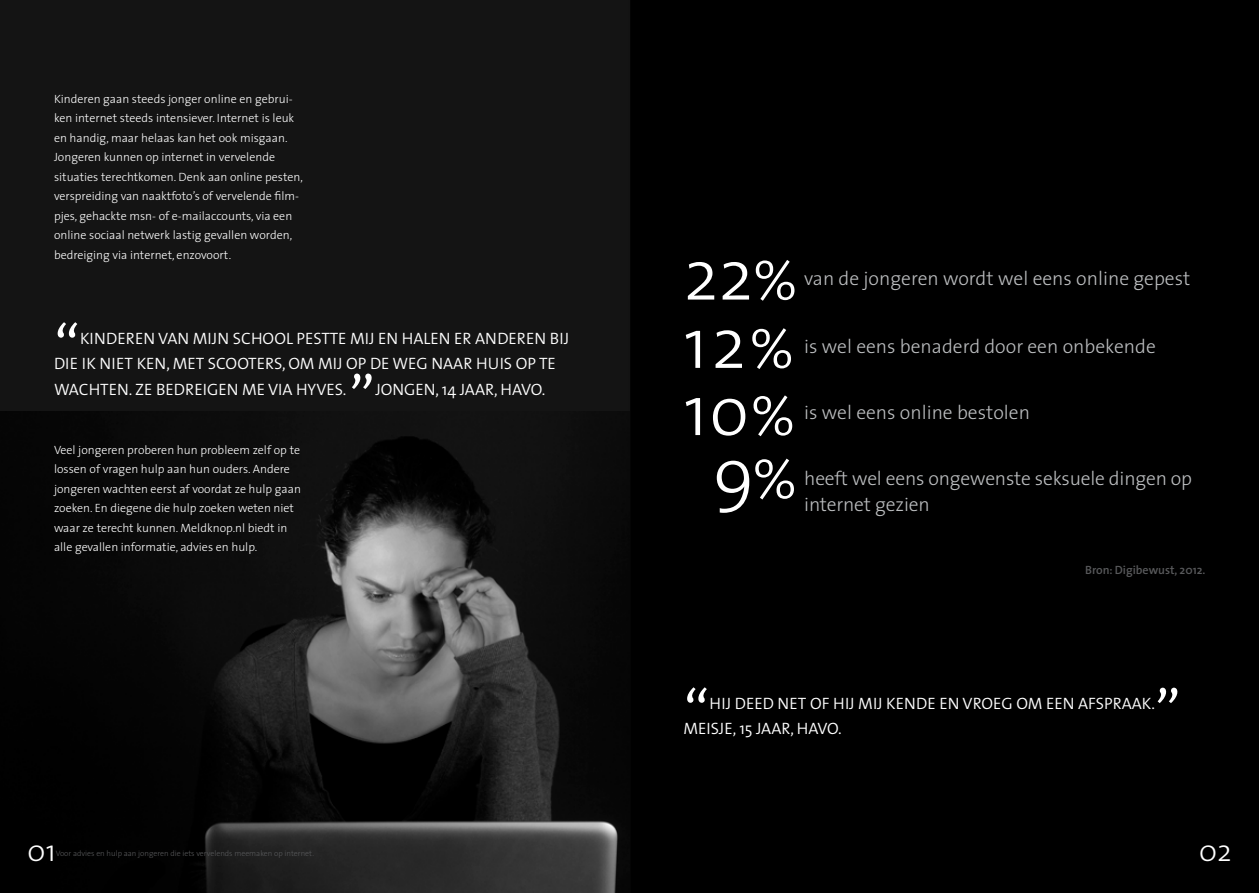
<style>
.page{position:relative;width:1259px;height:893px;background:#fff}
.page>*{position:absolute;margin:0;border:0;box-sizing:border-box;transform-origin:0 0}
.t1{font:300 72px/66.3px "The Sans";color:#fff;text-align:center}
.t2{font:300 63px "The Sans";color:#fff}
.t3{font:300 30px "The Sans";color:#fff}
.t4{font:300 19.5px/25.5px "The Sans";color:#bcbec0}
.t5{font:300 16.5px/25.5px "The Sans";color:#fff}
.t6{font:300 12px/19.5px "The Sans";color:#fff}
.t7{font:600 12px "The Sans";color:#58595b}
.t8{font:300 7.8px "The Sans";color:#58595b}
.s1{font-size:57px}
</style>
<div class="page">
<div style="left:629px;top:0;width:630px;height:893px;background:#000"></div>
<div style="left:0;top:0;width:630px;height:458px;background:#141414"></div>
<img style="left:0;top:411px;width:629px;height:482px">
<p class="t6" style="left:54px;top:89px;width:250px">Kinderen gaan steeds jonger online en gebrui&shy;ken internet steeds intensiever. Internet is leuk en handig, maar helaas kan het ook misgaan.<br>Jongeren kunnen op internet in vervelende situaties terechtkomen. Denk aan online pesten, verspreiding van naaktfoto’s of vervelende film&shy;pjes, gehackte msn- of e-mailaccounts, via een online sociaal netwerk lastig gevallen worden, bedreiging via internet, enzovoort.</p>
<h2 class="t2" style="left:54px;top:296px;width:28px">“</h2>
<h3 class="t5" style="left:54px;top:325px;width:516px;text-indent:26px">KINDEREN VAN MIJN SCHOOL PESTTE MIJ EN HALEN ER ANDEREN BIJ<br>DIE IK NIET KEN, MET SCOOTERS, OM MIJ OP DE WEG NAAR HUIS OP TE<br>WACHTEN. ZE BEDREIGEN ME VIA HYVES.</h3>
<h2 class="t2" style="left:349px;top:347px;width:28px">”</h2>
<h3 class="t5" style="left:375px;top:376px;width:171px">JONGEN, 14 JAAR, HAVO.</h3>
<p class="t6" style="left:54px;top:440px;width:248px">Veel jongeren proberen hun probleem zelf op te lossen of vragen hulp aan hun ouders. Andere jongeren wachten eerst af voordat ze hulp gaan zoeken. En diegene die hulp zoeken weten niet waar ze terecht kunnen. Meldknop.nl biedt in alle gevallen informatie, advies en hulp.</p>
<h1 class="t1" style="left:683px;top:240px;width:116px">22<span class="s1">%<br></span>12<span class="s1">%<br></span>1o<span class="s1">%<br></span>9<span class="s1">%</span></h1>
<h3 class="t4" style="left:804px;top:265px;width:388px">van de jongeren wordt wel eens online gepest</h3>
<h3 class="t4" style="left:804px;top:333px;width:353px">is wel eens benaderd door een onbekende</h3>
<h3 class="t4" style="left:804px;top:399px;width:227px">is wel eens online bestolen</h3>
<h3 class="t4" style="left:804px;top:465px;width:389px">heeft wel eens ongewenste seksuele dingen op internet gezien</h3>
<p class="t7" style="left:1085px;top:560px;width:122px">Bron: Digibewust, 2012.</p>
<h2 class="t2" style="left:683px;top:661px;width:28px">“</h2>
<h2 class="t2" style="left:1155px;top:661px;width:28px">”</h2>
<h3 class="t5" style="left:683px;top:690px;width:473px;text-indent:26px">H IJ DEED NET OF HIJ MIJ KENDE EN VROEG OM EEN AFSPRAAK.<br>MEISJE, 15 JAAR, HAVO.</h3>
<h3 class="t3" style="left:27px;top:826px;width:30px">01</h3>
<p class="t8" style="left:56px;top:847px;width:260px">Voor advies en hulp aan jongeren die iets vervelends meemaken op internet.</p>
<h3 class="t3" style="left:1198px;top:826px;width:34px">02</h3>
</div>
